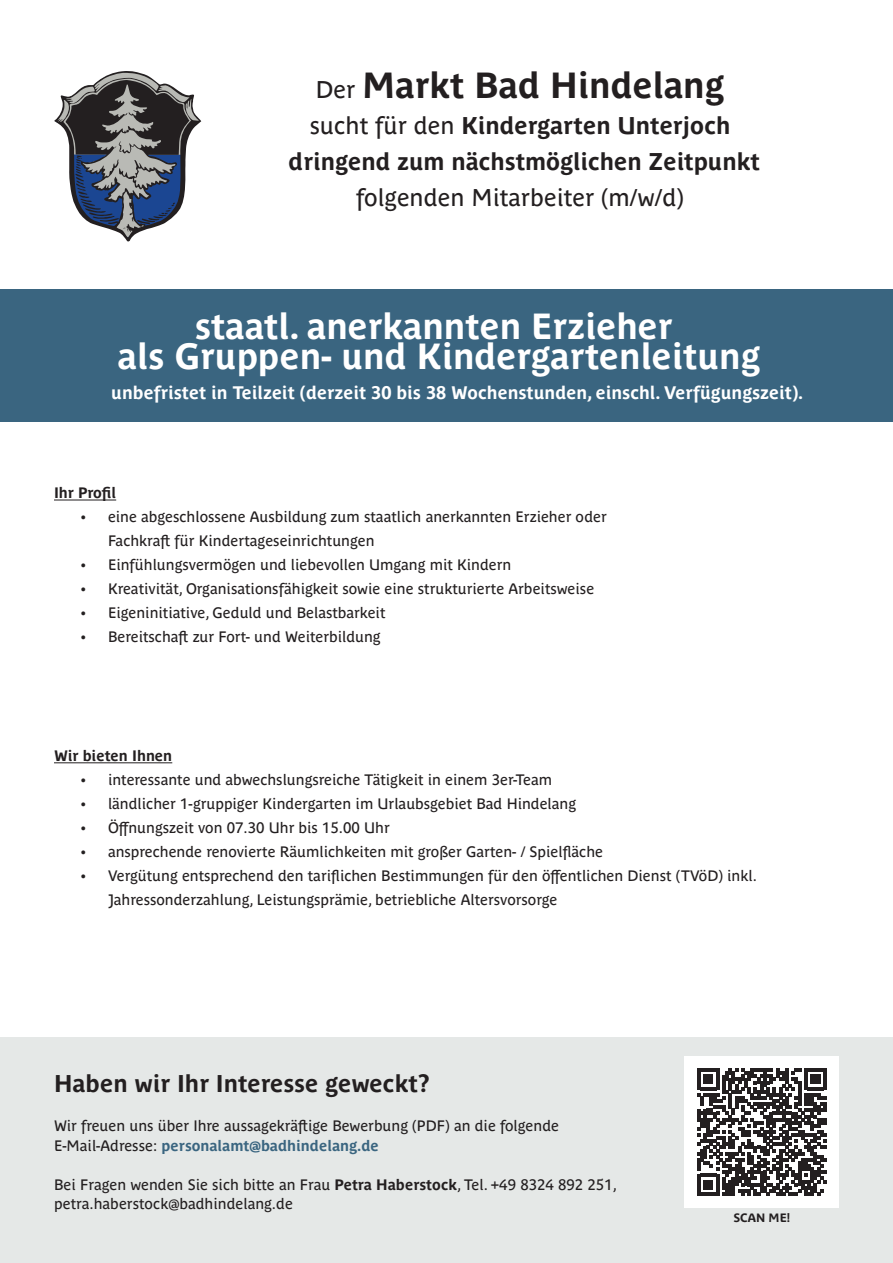
<style>
.page{position:relative;width:893px;height:1263px;background:#fff}
.page>*{position:absolute;margin:0;border:0;box-sizing:border-box;transform-origin:0 0}
.t1{font:700 36px/30px "Parisine NOE";color:#fff;text-align:center}
.t2{font:700 36px "Parisine NOE";color:#231f20}
.t3{font:700 24px/36px "Parisine NOE";color:#231f20;text-align:center}
.t4{font:700 18px "Parisine NOE";color:#fff}
.t5{font:15px/19.5px "Parisine NOE";color:#231f20}
.t6{font:700 15px "Parisine NOE";color:#231f20}
.t7{font:700 12px "Parisine NOE";color:#231f20}
.s1{font-weight:400;font-size:24px}
.s2{font-weight:400}
.s3{font-weight:700;color:#3a6580}
.s4{font-weight:700}
</style>
<div class="page">
<div style="left:0;top:1037px;width:893px;height:226px;background:#e5e8e7"></div>
<div style="left:0;top:289px;width:893px;height:133px;background:#3a6580"></div>
<svg style="left:54px;top:71px;width:147px;height:170px"></svg>
<hr style="left:54px;top:500px;width:62px;height:1px;background:#231f20">
<hr style="left:54px;top:762px;width:118px;height:1px;background:#231f20">
<div style="left:685px;top:1056px;width:154px;height:152px;background:#fff"></div>
<svg style="left:697px;top:1068px;width:129px;height:127px"></svg>
<p class="t2" style="left:316px;top:58px;width:410px"><span class="s1">Der</span> Markt Bad Hindelang</p>
<p class="t3" style="left:310px;top:105px;width:422px"><span class="s2">sucht für den</span> Kindergarten Unterjoch</p>
<p class="t3" style="left:289px;top:141px;width:473px">dringend zum nächstmöglichen Zeitpunkt <span class="s2">folgenden Mitarbeiter (m/w/d)</span></p>
<p class="t1" style="left:118px;top:308px;width:644px">staatl. anerkannten Erzieher<br>als Gruppen- und Kindergartenleitung</p>
<p class="t4" style="left:111px;top:379px;width:694px">unbefristet in Teilzeit (derzeit 30 bis 38 Wochenstunden, einschl. Verfügungszeit).</p>
<p class="t6" style="left:54px;top:481px;width:64px">Ihr Profil</p>
<p class="t5" style="left:81px;top:506px;width:527px">• eine abgeschlossene Ausbildung zum staatlich anerkannten Erzieher oder</p>
<p class="t5" style="left:108px;top:530px;width:268px">Fachkraft für Kindertageseinrichtungen</p>
<p class="t5" style="left:81px;top:554px;width:432px">• Einfühlungsvermögen und liebevollen Umgang mit Kindern</p>
<p class="t5" style="left:81px;top:578px;width:515px">• Kreativität, Organisationsfähigkeit sowie eine strukturierte Arbeitsweise</p>
<p class="t5" style="left:81px;top:602px;width:306px">• Eigeninitiative, Geduld und Belastbarkeit</p>
<p class="t5" style="left:81px;top:626px;width:301px">• Bereitschaft zur Fort- und Weiterbildung</p>
<p class="t6" style="left:54px;top:744px;width:120px">Wir bieten Ihnen</p>
<p class="t5" style="left:81px;top:768px;width:473px">• interessante und abwechslungsreiche Tätigkeit in einem 3er-Team</p>
<p class="t5" style="left:81px;top:792px;width:497px">• ländlicher 1-gruppiger Kindergarten im Urlaubsgebiet Bad Hindelang</p>
<p class="t5" style="left:81px;top:816px;width:310px">• Öffnungszeit von 07.30 Uhr bis 15.00 Uhr</p>
<p class="t5" style="left:81px;top:840px;width:524px">• ansprechende renovierte Räumlichkeiten mit großer Garten- / Spielfläche</p>
<p class="t5" style="left:81px;top:864px;width:677px">• Vergütung entsprechend den tariflichen Bestimmungen für den öffentlichen Dienst (TVöD) inkl.</p>
<p class="t5" style="left:108px;top:888px;width:451px">Jahressonderzahlung, Leistungsprämie, betriebliche Altersvorsorge</p>
<p class="t3" style="left:54px;top:1063px;width:377px">Haben wir Ihr Interesse geweckt?</p>
<p class="t5" style="left:54px;top:1115px;width:507px">Wir freuen uns über Ihre aussagekräftige Bewerbung (PDF) an die folgende<br>E-Mail-Adresse: <span class="s3">personalamt@badhindelang.de</span></p>
<p class="t5" style="left:54px;top:1173px;width:564px">Bei Fragen wenden Sie sich bitte an Frau <span class="s4">Petra Haberstock</span>, Tel. +49 8324 892 251,</p>
<p class="t5" style="left:54px;top:1193px;width:240px">petra.haberstock@badhindelang.de</p>
<p class="t7" style="left:733px;top:1209px;width:58px">SCAN ME!</p>
</div>
